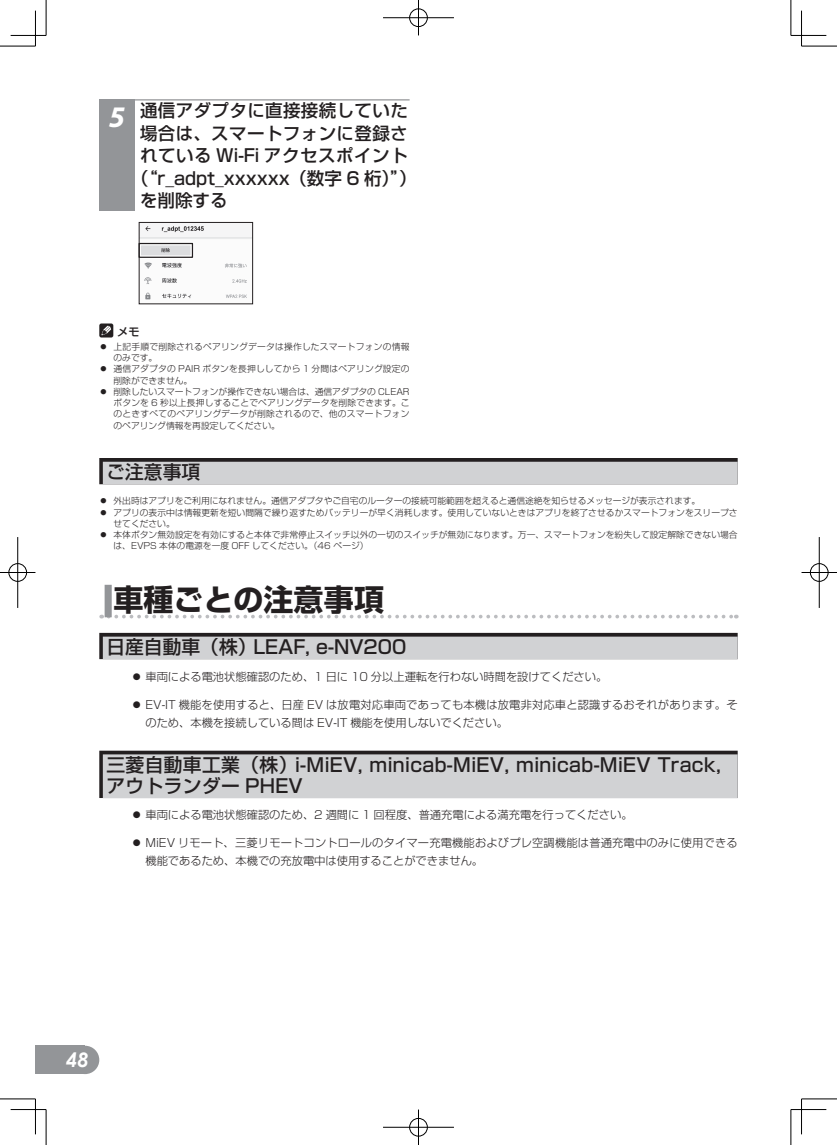
<style>
.page{position:relative;width:837px;height:1145px;background:#fff}
.page>*{position:absolute;margin:0;border:0;box-sizing:border-box;transform-origin:0 0}
.t1{font:700 30px "Shin Go Pro";color:#231f20}
.t2{font:italic 700 20px "Century Gothic";color:#fff}
.t3{font:500 18.75px/21.2px "Shin Go Pro";letter-spacing:.02em;color:#231f20}
.t4{font:500 18.75px "Shin Go Pro";color:#231f20}
.t5{font:500 17.5px "Shin Go Pro";letter-spacing:.02em;color:#231f20}
.t6{font:500 17.5px "Shin Go Pro";color:#231f20}
.t7{font:300 11.25px/17.5px "Shin Go Pro";color:#231f20}
.t8{font:500 11.25px "Shin Go Pro";color:#231f20}
.t9{font:300 8.75px "Shin Go Pro";letter-spacing:.005em;color:#231f20}
.t10{font:300 8.75px "Shin Go Pro";letter-spacing:.025em;color:#231f20}
.s1{font-family:"Myriad Pro";font-weight:700;font-style:italic;font-size:30px;color:#fff}
</style>
<div class="page">
<div style="left:35px;top:1045px;width:50px;height:29px;background:#939598"></div>
<div style="left:71px;top:1045px;width:28px;height:29px;background:#939598;border-radius:50%"></div>
<div style="left:99px;top:100px;width:36px;height:111px;background:#939598"></div>
<hr style="left:99px;top:99px;width:36px;height:1px;background:#939598">
<hr style="left:135px;top:99px;width:274px;height:1px;background:#939598">
<img style="left:141px;top:226px;width:110px;height:74px">
<div style="left:137px;top:242px;width:57px;height:17px;border:4px solid #fff"></div>
<div style="left:138px;top:243px;width:55px;height:15px;border:1px solid #231f20"></div>
<div style="left:139px;top:222px;width:114px;height:82px;border:1px solid #231f20"></div>
<div style="left:99px;top:323px;width:14px;height:14px;background:#231f20;border-radius:2px"></div>
<svg style="left:101px;top:326px;width:10px;height:9px"></svg>
<div style="left:99px;top:458px;width:638px;height:26px;background:linear-gradient(to right,#231f20,#231f20)"></div>
<div style="left:103px;top:462px;width:634px;height:22px;background:#d1d2d4"></div>
<svg style="left:109px;top:614px;width:627px;height:4px"></svg>
<div style="left:105px;top:585px;width:7px;height:32px;background:#939598"></div>
<div style="left:99px;top:633px;width:638px;height:26px;background:#231f20"></div>
<div style="left:103px;top:636px;width:634px;height:23px;background:#d1d2d4"></div>
<div style="left:99px;top:750px;width:638px;height:48px;background:#231f20"></div>
<div style="left:103px;top:754px;width:634px;height:44px;background:#d1d2d4"></div>
<hr style="left:0;top:46px;width:35px;height:1px;background:#000">
<hr style="left:801px;top:46px;width:35px;height:1px;background:#000">
<hr style="left:0;top:1098px;width:35px;height:1px;background:#000">
<hr style="left:801px;top:1098px;width:35px;height:1px;background:#000">
<hr style="left:46px;top:0;width:1px;height:35px;background:#000">
<hr style="left:46px;top:1109px;width:1px;height:35px;background:#000">
<hr style="left:790px;top:0;width:1px;height:35px;background:#000">
<hr style="left:790px;top:1109px;width:1px;height:35px;background:#000">
<hr style="left:11px;top:35px;width:35px;height:1px;background:#000">
<hr style="left:790px;top:35px;width:36px;height:1px;background:#000">
<hr style="left:11px;top:1109px;width:35px;height:1px;background:#000">
<hr style="left:790px;top:1109px;width:36px;height:1px;background:#000">
<hr style="left:35px;top:11px;width:1px;height:35px;background:#000">
<hr style="left:35px;top:1098px;width:1px;height:36px;background:#000">
<hr style="left:801px;top:11px;width:1px;height:35px;background:#000">
<hr style="left:801px;top:1098px;width:1px;height:36px;background:#000">
<div style="left:408px;top:8px;width:20px;height:19px;border:2px solid #fff;border-radius:50%"></div>
<hr style="left:383px;top:17px;width:71px;height:2px;background:#fff">
<hr style="left:417px;top:0;width:2px;height:35px;background:#fff">
<div style="left:409px;top:9px;width:18px;height:18px;border:1px solid #000;border-radius:50%"></div>
<hr style="left:383px;top:18px;width:71px;height:1px;background:#000">
<hr style="left:418px;top:0;width:1px;height:35px;background:#000">
<div style="left:408px;top:1117px;width:20px;height:20px;border:2px solid #fff;border-radius:50%"></div>
<hr style="left:383px;top:1126px;width:71px;height:2px;background:#fff">
<hr style="left:417px;top:1109px;width:2px;height:35px;background:#fff">
<div style="left:409px;top:1118px;width:18px;height:18px;border:1px solid #000;border-radius:50%"></div>
<hr style="left:383px;top:1127px;width:71px;height:1px;background:#000">
<hr style="left:418px;top:1109px;width:1px;height:35px;background:#000">
<div style="left:8px;top:562px;width:19px;height:20px;border:2px solid #fff;border-radius:50%"></div>
<hr style="left:0;top:571px;width:35px;height:2px;background:#fff">
<hr style="left:17px;top:537px;width:2px;height:71px;background:#fff">
<div style="left:9px;top:563px;width:18px;height:18px;border:1px solid #000;border-radius:50%"></div>
<hr style="left:0;top:572px;width:35px;height:1px;background:#000">
<hr style="left:18px;top:537px;width:1px;height:71px;background:#000">
<div style="left:809px;top:562px;width:19px;height:20px;border:2px solid #fff;border-radius:50%"></div>
<hr style="left:801px;top:571px;width:35px;height:2px;background:#fff">
<div style="left:809px;top:563px;width:19px;height:18px;border:1px solid #000;border-radius:50%"></div>
<hr style="left:801px;top:572px;width:35px;height:1px;background:#000">
<hr style="left:818px;top:537px;width:1px;height:71px;background:#000">
<h3 class="t5" style="left:109px;top:96px;width:300px"><span class="s1">5</span> 通信アダプタに直接接続していた</h3>
<h3 class="t5" style="left:140px;top:118px;width:269px">場合は、スマートフォンに登録さ</h3>
<h3 class="t5" style="left:140px;top:141px;width:269px">れている Wi-Fi アクセスポイント</h3>
<h3 class="t6" style="left:131px;top:164px;width:287px">（“r_adpt_xxxxxx（数字 6 桁）”）</h3>
<h3 class="t5" style="left:140px;top:186px;width:89px">を削除する</h3>
<p class="t8" style="left:117px;top:323px;width:24px">メモ</p>
<p class="t10" style="left:99px;top:339px;width:311px">⿟ 上記手順で削除されるペアリングデータは操作したスマートフォンの情報</p>
<p class="t9" style="left:113px;top:350px;width:45px">のみです。</p>
<p class="t9" style="left:99px;top:362px;width:311px">⿟ 通信アダプタの PAIR ボタンを長押ししてから 1 分間はペアリング設定の</p>
<p class="t9" style="left:113px;top:373px;width:80px">削除ができません。</p>
<p class="t9" style="left:99px;top:384px;width:312px">⿟ 削除したいスマートフォンが操作できない場合は、通信アダプタの CLEAR</p>
<p class="t9" style="left:113px;top:395px;width:297px">ボタンを 6 秒以上長押しすることでペアリングデータを削除できます。こ</p>
<p class="t10" style="left:113px;top:407px;width:297px">のときすべてのペアリングデータが削除されるので、他のスマートフォン</p>
<p class="t9" style="left:113px;top:418px;width:168px">のペアリング情報を再設定してください。</p>
<h3 class="t3" style="left:106px;top:459px;width:95px">ご注意事項</h3>
<p class="t9" style="left:99px;top:494px;width:602px">⿟ 外出時はアプリをご利用になれません。通信アダプタやご自宅のルーターの接続可能範囲を超えると通信途絶を知らせるメッセージが表示されます。</p>
<p class="t9" style="left:99px;top:505px;width:639px">⿟ アプリの表示中は情報更新を短い間隔で繰り返すためバッテリーが早く消耗します。使用していないときはアプリを終了させるかスマートフォンをスリープさ</p>
<p class="t9" style="left:113px;top:516px;width:63px">せてください。</p>
<p class="t9" style="left:99px;top:527px;width:639px">⿟ 本体ボタン無効設定を有効にすると本体で非常停止スイッチ以外の一切のスイッチが無効になります。万一、スマートフォンを紛失して設定解除できない場合</p>
<p class="t9" style="left:113px;top:539px;width:256px">は、EVPS 本体の電源を一度 OFF してください。（46 ページ）</p>
<h1 class="t1" style="left:113px;top:576px;width:271px">車種ごとの注意事項</h1>
<h3 class="t4" style="left:106px;top:631px;width:301px">日産自動車（株）LEAF, e-NV200</h3>
<p class="t7" style="left:131px;top:667px;width:477px">⿟ 車両による電池状態確認のため、1 日に 10 分以上運転を行わない時間を設けてください。</p>
<p class="t7" style="left:145px;top:695px;width:593px;text-indent:-14px">⿟ EV-IT 機能を使用すると、日産 EV は放電対応車両であっても本機は放電非対応車と認識するおそれがあります。そのため、本機を接続している間は EV-IT 機能を使用しないでください。</p>
<h3 class="t3" style="left:106px;top:751px;width:616px">三菱自動車工業（株）i-MiEV, minicab-MiEV, minicab-MiEV Track,アウトランダー PHEV</h3>
<p class="t7" style="left:131px;top:804px;width:502px">⿟ 車両による電池状態確認のため、2 週間に 1 回程度、普通充電による満充電を行ってください。</p>
<p class="t7" style="left:145px;top:832px;width:593px;text-indent:-14px">⿟ MiEV リモート、三菱リモートコントロールのタイマー充電機能およびプレ空調機能は普通充電中のみに使用できる機能であるため、本機での充放電中は使用することができません。</p>
<h2 class="t2" style="left:66px;top:1044px;width:24px">48</h2>
</div>
